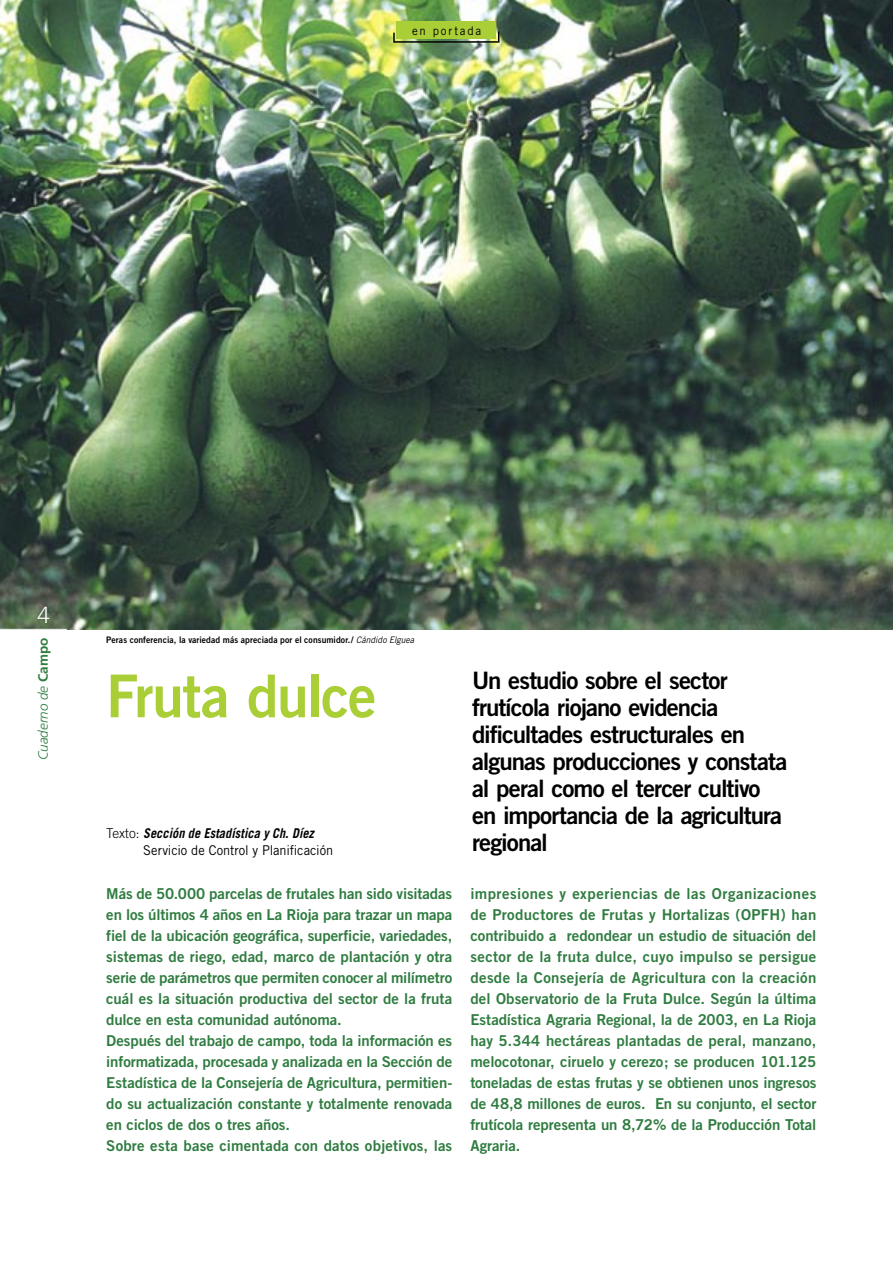
<style>
.page{position:relative;width:893px;height:1263px;background:#fff}
.page>*{position:absolute;margin:0;border:0;box-sizing:border-box;transform-origin:0 0}
.t1{font:59.25px "Trade Gothic Bold Two";letter-spacing:-.025em;color:#aace36;scale:.96 1}
.t2{font:24px/27px "Trade Gothic Bold Two";letter-spacing:-.04em;color:#000}
.t3{font:300 22.5px "Trade Gothic";color:#fff}
.t4{font:15px/21px "Trade Gothic Bold Two";letter-spacing:-.005em;color:#2f7c40}
.t5{font:13.5px/17.2px "Trade Gothic";letter-spacing:-.005em;color:#000;scale:.95 1}
.t6{font:italic 300 13.5px "Frutiger";color:#2f7c40}
.t7{font:12px "Trade Gothic";letter-spacing:.16em;color:#000;scale:.95 1}
.t8{font:9px "Trade Gothic Bold Two";letter-spacing:.01em;color:#000;scale:.95 1}
.s1{font-weight:700;font-style:normal}
.s2{font-family:"Trade Gothic";font-style:italic}
.s3{font-weight:300}
.s4{font-weight:700;font-style:italic}
</style>
<div class="page">
<img style="left:0;top:0;width:893px;height:630px">
<div style="left:397px;top:21px;width:99px;height:18px;background:#aace36"></div>
<svg style="left:392px;top:30px;width:108px;height:13px"></svg>
<hr style="left:0;top:629px;width:67px;height:1px;background:#fff">
<h3 class="t3" style="left:37px;top:601px;width:14px">4</h3>
<p class="t7" style="left:412px;top:23px;width:74px">en portada</p>
<p class="t6" style="left:35px;top:760px;width:124px;rotate:-90deg">Cuaderno de <span class="s1">Campo</span></p>
<p class="t8" style="left:106px;top:634px;width:326px">Peras conferencia, la variedad más apreciada por el consumidor./ <span class="s2">Cándido Elguea</span></p>
<h1 class="t1" style="left:106px;top:659px;width:283px">Fruta dulce</h1>
<h2 class="t2" style="left:472px;top:666px;width:317px">Un estudio sobre el sector frutícola riojano evidencia dificultades estructurales en algunas producciones y constata al peral como el tercer cultivo en importancia de la agricultura regional</h2>
<p class="t5" style="left:143px;top:824px;width:201px;text-indent:-37px"><span class="s3">Texto:</span> <span class="s4">Sección de Estadística y Ch. Díez<br></span>Servicio de Control y Planificación</p>
<p class="t4" style="left:106px;top:882px;width:348px">Más de 50.000 parcelas de frutales han sido visitadas en los últimos 4 años en La Rioja para trazar un mapa fiel de la ubicación geográfica, superficie, variedades, sistemas de riego, edad, marco de plantación y otra serie de parámetros que permiten conocer al milímetro cuál es la situación productiva del sector de la fruta dulce en esta comunidad autónoma.<br>Después del trabajo de campo, toda la información es informatizada, procesada y analizada en la Sección de Estadística de la Consejería de Agricultura, permitien&shy;do su actualización constante y totalmente renovada en ciclos de dos o tres años.<br>Sobre esta base cimentada con datos objetivos, las</p>
<p class="t4" style="left:470px;top:882px;width:348px;text-align:justify">impresiones y experiencias de las Organizaciones de Productores de Frutas y Hortalizas (OPFH) han contribuido a redondear un estudio de situación del sector de la fruta dulce, cuyo impulso se persigue desde la Consejería de Agricultura con la creación del Observatorio de la Fruta Dulce. Según la última Estadística Agraria Regional, la de 2003, en La Rioja hay 5.344 hectáreas plantadas de peral, manzano, melocotonar, ciruelo y cerezo; se producen 101.125 toneladas de estas frutas y se obtienen unos ingresos de 48,8 millones de euros. En su conjunto, el sector frutícola representa un 8,72% de la Producción Total Agraria.</p>
</div>
